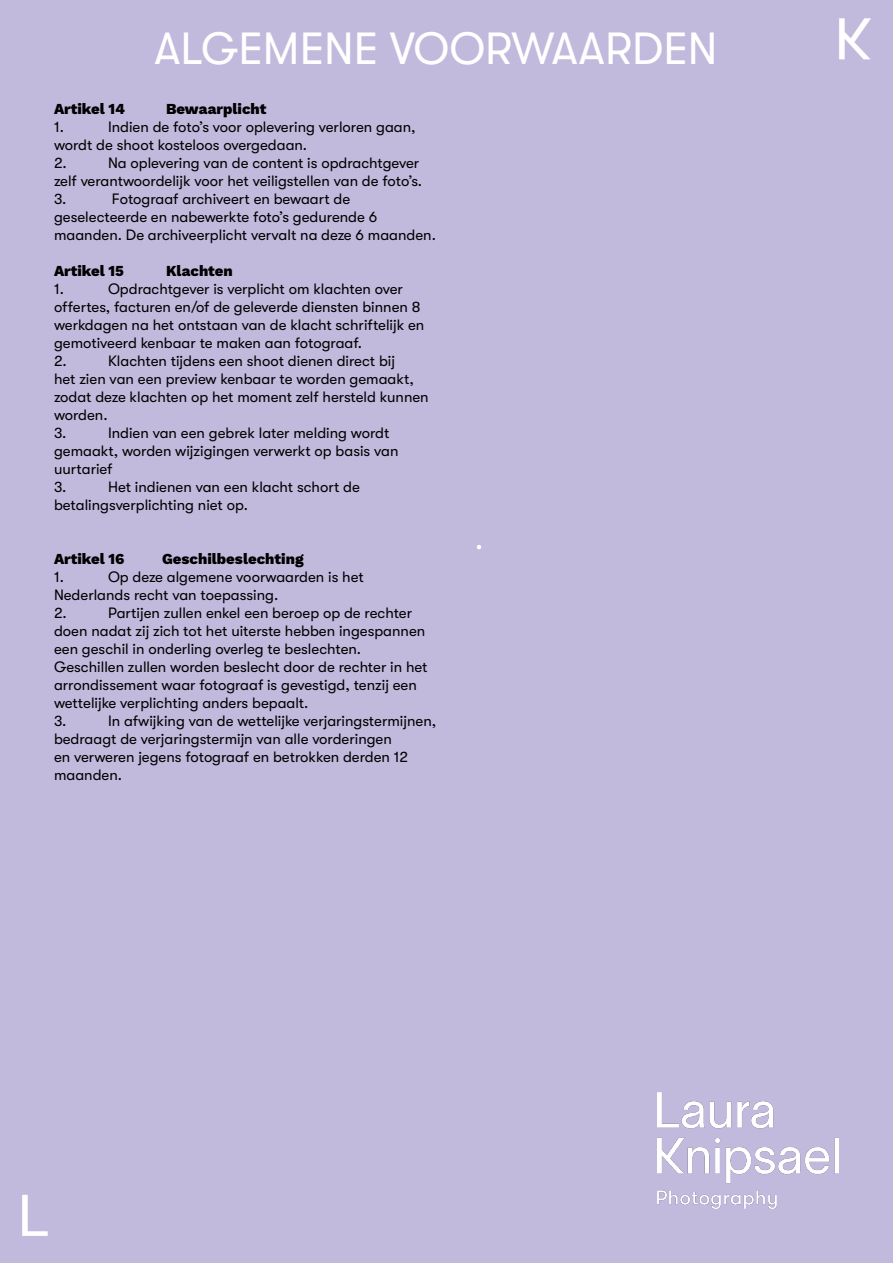
<style>
.page{position:relative;width:893px;height:1263px;background:#c1badd}
.page>*{position:absolute;margin:0;border:0;box-sizing:border-box;transform-origin:0 0}
.t1{font:45px "GT Walsheim";color:#fff}
.t2{font:15px/18px "GT Walsheim";color:#000}
.t3{font:15px "Work Sans";color:#000}
</style>
<div class="page">
<img style="left:657px;top:1093px;width:182px;height:116px">
<h1 class="t1" style="left:154px;top:24px;width:565px">ALGEMENE VOORWAARDEN</h1>
<p class="t3" style="left:54px;top:97px;width:73px">Artikel 14</p>
<p class="t3" style="left:166px;top:97px;width:102px">Bewaarplicht</p>
<p class="t2" style="left:54px;top:117px;width:11px">1.</p>
<p class="t2" style="left:54px;top:117px;width:363px;text-indent:54px">Indien de foto’s voor oplevering verloren gaan, wordt de shoot kosteloos overgedaan.<br>2.</p>
<p class="t2" style="left:54px;top:153px;width:370px;text-indent:54px">Na oplevering van de content is opdrachtgever zelf verantwoordelijk voor het veiligstellen van de foto’s.<br>3.</p>
<p class="t2" style="left:54px;top:189px;width:383px;text-indent:58px">Fotograaf archiveert en bewaart de geselecteerde en nabewerkte foto’s gedurende 6 maanden. De archiveerplicht vervalt na deze 6 maanden.</p>
<p class="t3" style="left:54px;top:259px;width:72px">Artikel 15</p>
<p class="t3" style="left:166px;top:259px;width:68px">Klachten</p>
<p class="t2" style="left:54px;top:279px;width:11px">1.</p>
<p class="t2" style="left:54px;top:279px;width:372px;text-indent:54px">Opdrachtgever is verplicht om klachten over offertes, facturen en/of de geleverde diensten binnen 8 werkdagen na het ontstaan van de klacht schriftelijk en gemotiveerd kenbaar te maken aan fotograaf.<br>2.</p>
<p class="t2" style="left:54px;top:351px;width:376px;text-indent:54px">Klachten tijdens een shoot dienen direct bij<br>het zien van een preview kenbaar te worden gemaakt, zodat deze klachten op het moment zelf hersteld kunnen worden.<br>3.</p>
<p class="t2" style="left:54px;top:423px;width:346px;text-indent:54px">Indien van een gebrek later melding wordt gemaakt, worden wijzigingen verwerkt op basis van uurtarief<br>3.</p>
<p class="t2" style="left:54px;top:477px;width:307px;text-indent:54px">Het indienen van een klacht schort de betalingsverplichting niet op.</p>
<p class="t3" style="left:54px;top:547px;width:72px">Artikel 16</p>
<p class="t3" style="left:162px;top:547px;width:143px">Geschilbeslechting</p>
<p class="t2" style="left:54px;top:567px;width:11px">1.</p>
<p class="t2" style="left:54px;top:567px;width:311px;text-indent:54px">Op deze algemene voorwaarden is het<br>Nederlands recht van toepassing.<br>2.</p>
<p class="t2" style="left:54px;top:603px;width:375px;text-indent:54px">Partijen zullen enkel een beroep op de rechter doen nadat zij zich tot het uiterste hebben ingespannen een geschil in onderling overleg te beslechten.<br>Geschillen zullen worden beslecht door de rechter in het arrondissement waar fotograaf is gevestigd, tenzij een wettelijke verplichting anders bepaalt.<br>3.</p>
<p class="t2" style="left:54px;top:711px;width:384px;text-indent:54px">In afwijking van de wettelijke verjaringstermijnen, bedraagt de verjaringstermijn van alle vorderingen<br>en verweren jegens fotograaf en betrokken derden 12 maanden.</p>
</div>
